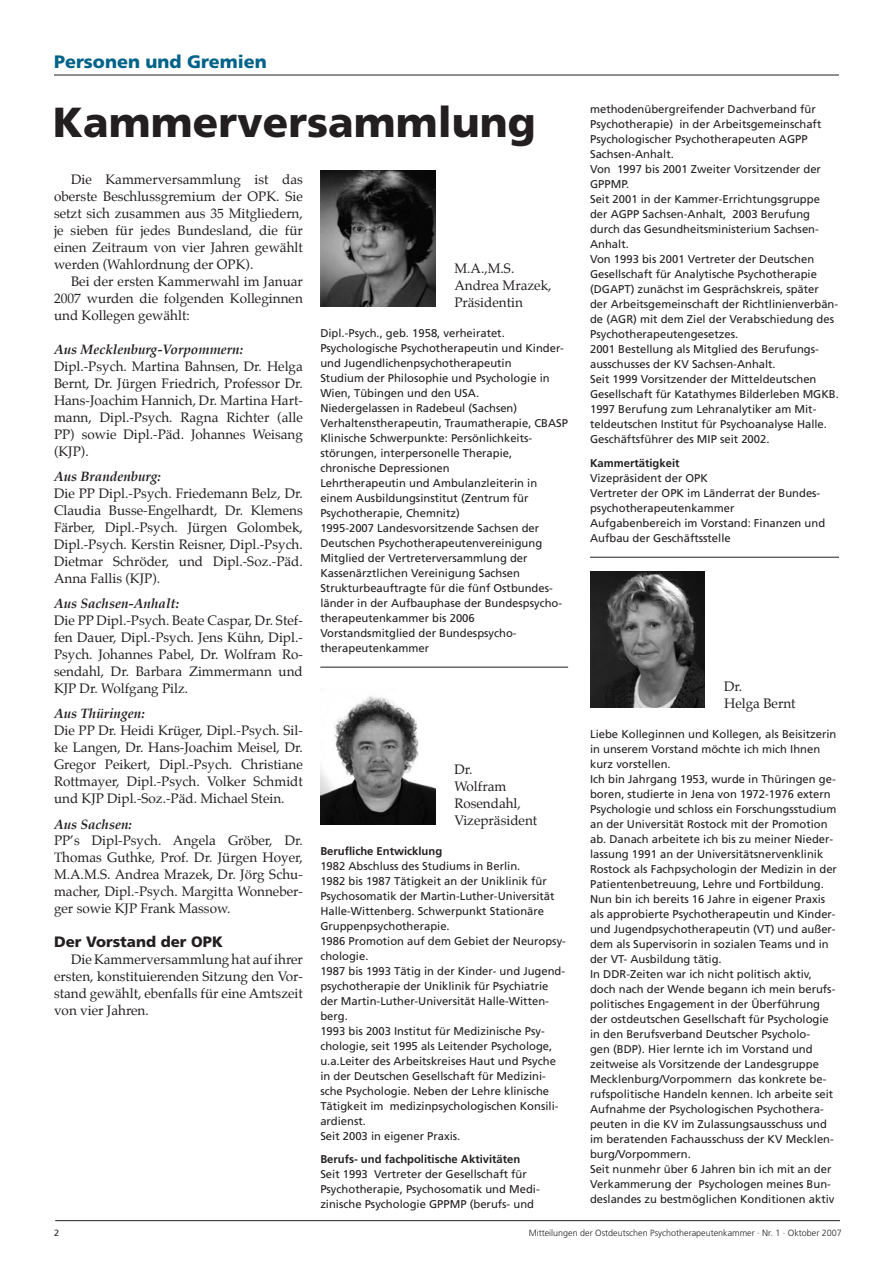
<style>
.page{position:relative;width:893px;height:1263px;background:#fff}
.page>*{position:absolute;margin:0;border:0;box-sizing:border-box;transform-origin:0 0}
.t1{font:900 42px "Frutiger";color:#231f20}
.t2{font:900 18px "Frutiger";color:#00638a}
.t3{font:900 15px "Frutiger";color:#231f20}
.t4{font:13.5px/17px "Palatino";color:#231f20;text-align:justify}
.t5{font:italic 700 13.5px "Palatino";color:#231f20}
.t6{font:11.25px/15px "Frutiger";color:#231f20}
.t7{font:700 11.25px "Frutiger";color:#231f20}
.t8{font:300 9px "Frutiger";color:#231f20}
.t9{font:9px "Frutiger";color:#231f20}
</style>
<div class="page">
<hr style="left:55px;top:1220px;width:785px;height:1px;background:#231f20">
<hr style="left:54px;top:75px;width:785px;height:1px;background:#231f20">
<hr style="left:320px;top:667px;width:248px;height:1px;background:#231f20">
<img style="left:320px;top:171px;width:115px;height:136px">
<img style="left:320px;top:696px;width:115px;height:129px">
<hr style="left:590px;top:557px;width:249px;height:1px;background:#231f20">
<img style="left:590px;top:571px;width:115px;height:137px">
<h2 class="t2" style="left:54px;top:51px;width:214px">Personen und Gremien</h2>
<h1 class="t1" style="left:53px;top:97px;width:485px">Kammerversammlung</h1>
<p class="t4" style="left:54px;top:171px;width:250px;text-indent:17px">Die Kammerversammlung ist das oberste Beschlussgremium der OPK. Sie setzt sich zusammen aus 35 Mitgliedern, je sieben für jedes Bundesland, die für einen Zeitraum von vier Jahren gewählt werden (Wahlordnung der OPK).</p>
<p class="t4" style="left:54px;top:273px;width:250px;text-indent:17px">Bei der ersten Kammerwahl im Januar 2007 wurden die folgenden Kolleginnen und Kollegen gewählt:</p>
<p class="t5" style="left:54px;top:338px;width:191px">Aus Mecklenburg-Vorpommern:</p>
<p class="t4" style="left:54px;top:358px;width:250px">Dipl.-Psych. Martina Bahnsen, Dr. Helga Bernt, Dr. Jürgen Friedrich, Professor Dr.<br>Hans-Joachim Hannich, Dr. Martina Hart&shy;mann, Dipl.-Psych. Ragna Richter (alle PP) sowie Dipl.-Päd. Johannes Weisang (KJP).</p>
<p class="t5" style="left:54px;top:466px;width:108px">Aus Brandenburg:</p>
<p class="t4" style="left:54px;top:485px;width:250px">Die PP Dipl.-Psych. Friedemann Belz, Dr.<br>Claudia Busse-Engelhardt, Dr. Klemens Färber, Dipl.-Psych. Jürgen Golombek, Dipl.-Psych. Kerstin Reisner, Dipl.-Psych.<br>Dietmar Schröder, und Dipl.-Soz.-Päd.<br>Anna Fallis (KJP).</p>
<p class="t5" style="left:54px;top:593px;width:127px">Aus Sachsen-Anhalt:</p>
<p class="t4" style="left:54px;top:612px;width:250px">Die PP Dipl.-Psych. Beate Caspar, Dr. Stef&shy;fen Dauer, Dipl.-Psych. Jens Kühn, Dipl.- Psych. Johannes Pabel, Dr. Wolfram Ro&shy;sendahl, Dr. Barbara Zimmermann und KJP Dr. Wolfgang Pilz.</p>
<p class="t5" style="left:54px;top:703px;width:92px">Aus Thüringen:</p>
<p class="t4" style="left:54px;top:722px;width:250px">Die PP Dr. Heidi Krüger, Dipl.-Psych. Sil&shy;ke Langen, Dr. Hans-Joachim Meisel, Dr.<br>Gregor Peikert, Dipl.-Psych. Christiane Rottmayer, Dipl.-Psych. Volker Schmidt und KJP Dipl.-Soz.-Päd. Michael Stein.</p>
<p class="t5" style="left:54px;top:813px;width:80px">Aus Sachsen:</p>
<p class="t4" style="left:54px;top:832px;width:250px">PP’s Dipl-Psych. Angela Gröber, Dr.<br>Thomas Guthke, Prof. Dr. Jürgen Hoyer, M.A.M.S. Andrea Mrazek, Dr. Jörg Schu&shy;macher, Dipl.-Psych. Margitta Wonneber&shy;ger sowie KJP Frank Massow.</p>
<h3 class="t3" style="left:54px;top:933px;width:170px">Der Vorstand der OPK</h3>
<p class="t4" style="left:54px;top:951px;width:250px;text-indent:17px">Die Kammerversammlung hat auf ihrer ersten, konstituierenden Sitzung den Vor&shy;stand gewählt, ebenfalls für eine Amtszeit von vier Jahren.</p>
<p class="t4" style="left:454px;top:260px;width:99px;text-align:left">M.A.,M.S.<br>Andrea Mrazek,<br>Präsidentin</p>
<p class="t6" style="left:320px;top:326px;width:249px">Dipl.-Psych., geb. 1958, verheiratet.<br>Psychologische Psychotherapeutin und Kinder&shy;und Jugendlichenpsychotherapeutin<br>Studium der Philosophie und Psychologie in Wien, Tübingen und den USA.<br>Niedergelassen in Radebeul (Sachsen)<br>Verhaltenstherapeutin, Traumatherapie, CBASP Klinische Schwerpunkte: Persönlichkeits&shy;störungen, interpersonelle Therapie, chronische Depressionen<br>Lehrtherapeutin und Ambulanzleiterin in einem Ausbildungsinstitut (Zentrum für Psychotherapie, Chemnitz)<br>1995-2007 Landesvorsitzende Sachsen der Deutschen Psychotherapeutenvereinigung Mitglied der Vertreterversammlung der Kassenärztlichen Vereinigung Sachsen Strukturbeauftragte für die fünf Ostbundes&shy;länder in der Aufbauphase der Bundespsycho&shy;therapeutenkammer bis 2006<br>Vorstandsmitglied der Bundespsycho&shy;therapeutenkammer</p>
<p class="t4" style="left:454px;top:761px;width:84px;text-align:left">Dr.<br>Wolfram<br>Rosendahl,<br>Vizepräsident</p>
<p class="t7" style="left:320px;top:844px;width:123px">Berufliche Entwicklung</p>
<p class="t6" style="left:320px;top:858px;width:247px">1982 Abschluss des Studiums in Berlin.<br>1982 bis 1987 Tätigkeit an der Uniklinik für Psychosomatik der Martin-Luther-Universität Halle-Wittenberg. Schwerpunkt Stationäre Gruppenpsychotherapie.<br>1986 Promotion auf dem Gebiet der Neuropsy&shy;chologie.<br>1987 bis 1993 Tätig in der Kinder- und Jugend&shy;psychotherapie der Uniklinik für Psychiatrie der Martin-Luther-Universität Halle-Witten&shy;berg.<br>1993 bis 2003 Institut für Medizinische Psy&shy;chologie, seit 1995 als Leitender Psychologe, u.a.Leiter des Arbeitskreises Haut und Psyche in der Deutschen Gesellschaft für Medizini&shy;sche Psychologie. Neben der Lehre klinische Tätigkeit im medizinpsychologischen Konsili&shy;ardienst.<br>Seit 2003 in eigener Praxis.</p>
<p class="t7" style="left:320px;top:1153px;width:202px">Berufs- und fachpolitische Aktivitäten</p>
<p class="t6" style="left:320px;top:1167px;width:221px">Seit 1993 Vertreter der Gesellschaft für<br>Psychotherapie, Psychosomatik und Medi&shy;zinische Psychologie GPPMP (berufs- und</p>
<p class="t6" style="left:590px;top:102px;width:250px">methodenübergreifender Dachverband für Psychotherapie) in der Arbeitsgemeinschaft Psychologischer Psychotherapeuten AGPP Sachsen-Anhalt.<br>Von 1997 bis 2001 Zweiter Vorsitzender der GPPMP.<br>Seit 2001 in der Kammer-Errichtungsgruppe der AGPP Sachsen-Anhalt, 2003 Berufung durch das Gesundheitsministerium Sachsen-Anhalt.<br>Von 1993 bis 2001 Vertreter der Deutschen Gesellschaft für Analytische Psychotherapie (DGAPT) zunächst im Gesprächskreis, später der Arbeitsgemeinschaft der Richtlinienverbän&shy;de (AGR) mit dem Ziel der Verabschiedung des Psychotherapeutengesetzes.<br>2001 Bestellung als Mitglied des Berufungs&shy;ausschusses der KV Sachsen-Anhalt.<br>Seit 1999 Vorsitzender der Mitteldeutschen Gesellschaft für Katathymes Bilderleben MGKB.<br>1997 Berufung zum Lehranalytiker am Mit&shy;teldeutschen Institut für Psychoanalyse Halle.<br>Geschäftsführer des MIP seit 2002.</p>
<p class="t7" style="left:590px;top:456px;width:91px">Kammertätigkeit</p>
<p class="t6" style="left:590px;top:471px;width:237px">Vizepräsident der OPK<br>Vertreter der OPK im Länderrat der Bundes&shy;psychotherapeutenkammer<br>Aufgabenbereich im Vorstand: Finanzen und<br>Aufbau der Geschäftsstelle</p>
<p class="t4" style="left:724px;top:677px;width:73px">Dr.<br>Helga Bernt</p>
<p class="t6" style="left:590px;top:726px;width:248px">Liebe Kolleginnen und Kollegen, als Beisitzerin in unserem Vorstand möchte ich mich Ihnen kurz vorstellen.<br>Ich bin Jahrgang 1953, wurde in Thüringen ge&shy;boren, studierte in Jena von 1972-1976 extern Psychologie und schloss ein Forschungsstudium an der Universität Rostock mit der Promotion ab. Danach arbeitete ich bis zu meiner Nieder&shy;lassung 1991 an der Universitätsnervenklinik Rostock als Fachpsychologin der Medizin in der Patientenbetreuung, Lehre und Fortbildung.<br>Nun bin ich bereits 16 Jahre in eigener Praxis als approbierte Psychotherapeutin und Kinder&shy;und Jugendpsychotherapeutin (VT) und außer&shy;dem als Supervisorin in sozialen Teams und in der VT- Ausbildung tätig.<br>In DDR-Zeiten war ich nicht politisch aktiv, doch nach der Wende begann ich mein berufs&shy;politisches Engagement in der Überführung der ostdeutschen Gesellschaft für Psychologie in den Berufsverband Deutscher Psycholo-<br>gen (BDP). Hier lernte ich im Vorstand und zeitweise als Vorsitzende der Landesgruppe Mecklenburg/Vorpommern das konkrete be&shy;rufspolitische Handeln kennen. Ich arbeite seit Aufnahme der Psychologischen Psychothera&shy;peuten in die KV im Zulassungsausschuss und im beratenden Fachausschuss der KV Mecklen&shy;burg/Vorpommern.<br>Seit nunmehr über 6 Jahren bin ich mit an der Verkammerung der Psychologen meines Bun&shy;deslandes zu bestmöglichen Konditionen aktiv</p>
<p class="t9" style="left:54px;top:1227px;width:7px">2</p>
<p class="t8" style="left:529px;top:1228px;width:315px">Mitteilungen der Ostdeutschen Psychotherapeutenkammer · Nr. 1 · Oktober 2007</p>
</div>
